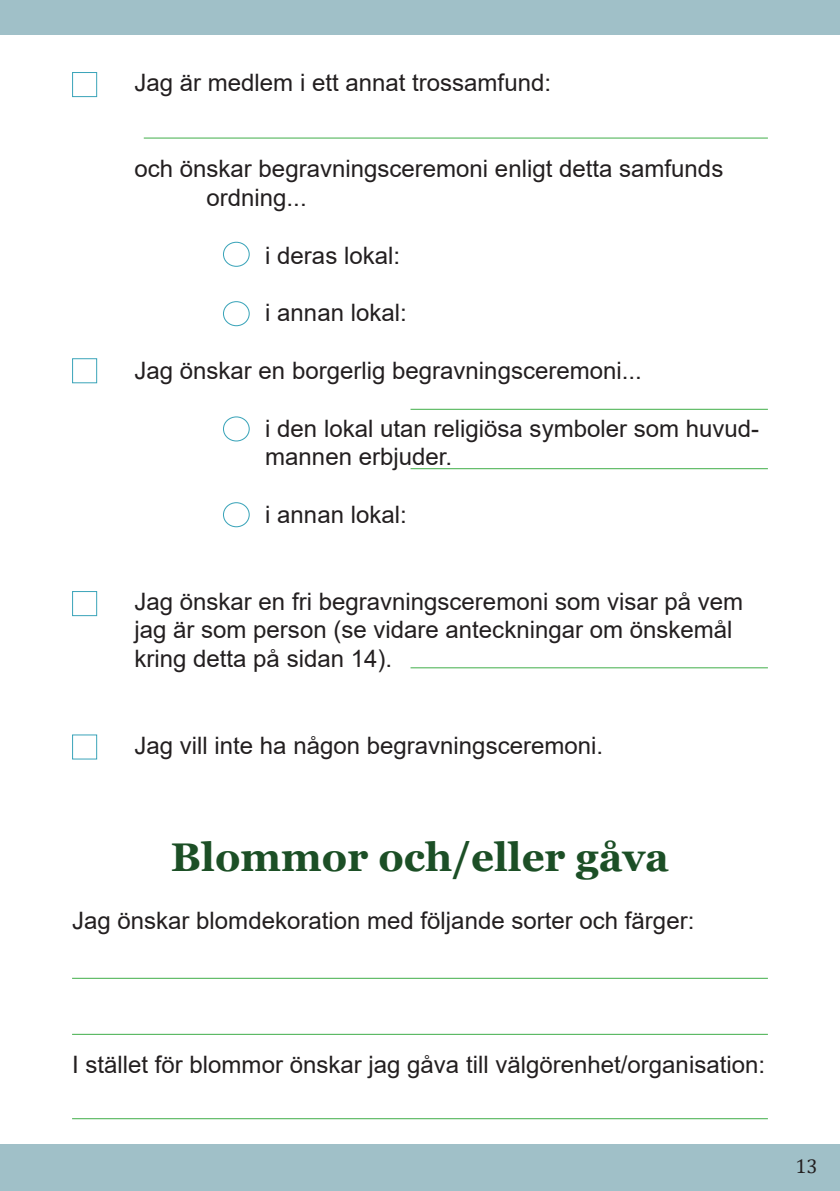
<style>
.page{position:relative;width:840px;height:1191px;background:#fff}
.page>*{position:absolute;margin:0;border:0;box-sizing:border-box;transform-origin:0 0}
.t1{font:700 40px "Georgia";color:#1c4f26}
.t2{font:24px/28.8px "Arial";color:#231f20}
.t3{font:20px "Cambria";color:#231f20}
</style>
<div class="page">
<div style="left:72px;top:72px;width:25px;height:25px;border:1px solid #3aa4b9"></div>
<div style="left:72px;top:358px;width:25px;height:25px;border:1px solid #3aa4b9"></div>
<div style="left:72px;top:591px;width:25px;height:25px;border:1px solid #3aa4b9"></div>
<div style="left:72px;top:734px;width:25px;height:25px;border:1px solid #3aa4b9"></div>
<hr style="left:144px;top:138px;width:623px;height:1px;background:#40ae49">
<div style="left:0;top:1144px;width:839px;height:47px;background:#a0c0c8"></div>
<div style="left:0;top:0;width:839px;height:34px;background:#a0c0c8"></div>
<hr style="left:410px;top:409px;width:357px;height:1px;background:#40ae49">
<hr style="left:410px;top:468px;width:357px;height:1px;background:#40ae49">
<hr style="left:410px;top:667px;width:357px;height:1px;background:#40ae49">
<hr style="left:72px;top:978px;width:695px;height:1px;background:#40ae49">
<hr style="left:72px;top:1118px;width:695px;height:1px;background:#40ae49">
<hr style="left:72px;top:1034px;width:695px;height:1px;background:#40ae49">
<div style="left:223px;top:242px;width:26px;height:25px;border:1px solid #3aa4b9;border-radius:50%"></div>
<div style="left:223px;top:301px;width:26px;height:25px;border:1px solid #3aa4b9;border-radius:50%"></div>
<div style="left:223px;top:502px;width:26px;height:25px;border:1px solid #3aa4b9;border-radius:50%"></div>
<div style="left:223px;top:416px;width:26px;height:25px;border:1px solid #3aa4b9;border-radius:50%"></div>
<p class="t2" style="left:134px;top:68px;width:418px">Jag är medlem i ett annat trossamfund:</p>
<p class="t2" style="left:206px;top:154px;width:518px;text-indent:-72px">och önskar begravningsceremoni enligt detta samfunds ordning...</p>
<p class="t2" style="left:265px;top:241px;width:136px">i deras lokal:</p>
<p class="t2" style="left:265px;top:298px;width:143px">i annan lokal:</p>
<p class="t2" style="left:134px;top:356px;width:508px">Jag önskar en borgerlig begravningsceremoni...</p>
<p class="t2" style="left:265px;top:414px;width:495px">i den lokal utan religiösa symboler som huvud&shy;mannen erbjuder.</p>
<p class="t2" style="left:265px;top:500px;width:143px">i annan lokal:</p>
<p class="t2" style="left:134px;top:586px;width:610px">Jag önskar en fri begravningsceremoni som visar på vem jag är som person (se vidare anteckningar om önskemål kring detta på sidan 14).</p>
<p class="t2" style="left:134px;top:730px;width:470px">Jag vill inte ha någon begravningsceremoni.</p>
<h1 class="t1" style="left:171px;top:831px;width:499px">Blommor och/eller gåva</h1>
<p class="t2" style="left:72px;top:906px;width:623px">Jag önskar blomdekoration med följande sorter och färger:</p>
<p class="t2" style="left:72px;top:1050px;width:694px">I stället för blommor önskar jag gåva till välgörenhet/organisation:</p>
<p class="t3" style="left:795px;top:1154px;width:24px">13</p>
</div>
